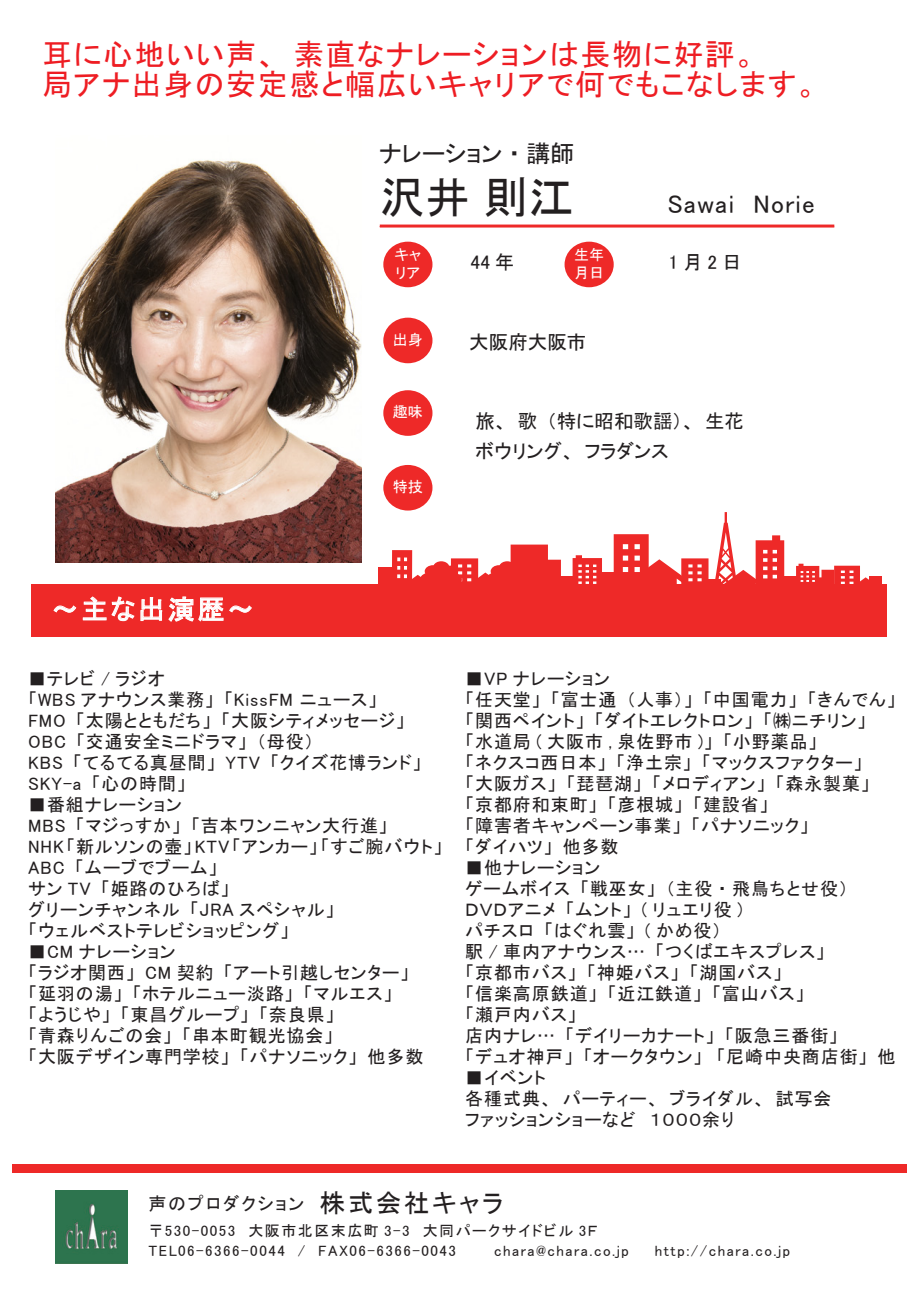
<style>
.page{position:relative;width:919px;height:1289px;background:#fff}
.page>*{position:absolute;margin:0;border:0;box-sizing:border-box;transform-origin:0 0}
.t1{font:45px "MS P Gothic";color:#231f20}
.t2{font:30px/30px "MS P Gothic";letter-spacing:.05em;color:#ee1d23}
.t3{font:27px "MS P Gothic";letter-spacing:.1em;color:#fff}
.t4{font:25.5px "MS P Gothic";letter-spacing:.05em;color:#231f20}
.t5{font:24px "MS P Gothic";color:#231f20}
.t6{font:19.5px/30px "MS P Gothic";color:#231f20}
.t7{font:18px/21px "MS P Gothic";letter-spacing:.05em;color:#231f20}
.t8{font:18px "MS P Gothic";letter-spacing:.1em;color:#231f20}
.t9{font:15px/19.5px "MS P Gothic";letter-spacing:.1em;color:#231f20}
.t10{font:15px/18px "MS P Gothic";color:#fff}
.s1{font-size:25.5px}
</style>
<div class="page">
<hr style="left:380px;top:224px;width:454px;height:3px;background:#ee2928">
<div style="left:564px;top:242px;width:49px;height:45px;background:#ee2928;border-radius:50%"></div>
<div style="left:383px;top:317px;width:49px;height:46px;background:#ee2928;border-radius:50%"></div>
<div style="left:383px;top:390px;width:49px;height:46px;background:#ee2928;border-radius:50%"></div>
<div style="left:383px;top:465px;width:49px;height:45px;background:#ee2928;border-radius:50%"></div>
<div style="left:383px;top:242px;width:49px;height:45px;background:#ee2928;border-radius:50%"></div>
<div style="left:32px;top:584px;width:855px;height:52px;background:#ee2928"></div>
<div style="left:560px;top:576px;width:15px;height:19px;background:#ee2928"></div>
<div style="left:378px;top:566px;width:16px;height:29px;background:#ee2928"></div>
<div style="left:783px;top:576px;width:15px;height:19px;background:#ee2928"></div>
<div style="left:869px;top:576px;width:13px;height:19px;background:#ee2928"></div>
<div style="left:599px;top:572px;width:15px;height:23px;background:#ee2928"></div>
<svg style="left:392px;top:544px;width:169px;height:40px"></svg>
<svg style="left:572px;top:555px;width:30px;height:29px"></svg>
<svg style="left:796px;top:563px;width:73px;height:21px"></svg>
<svg style="left:613px;top:512px;width:171px;height:72px"></svg>
<svg style="left:53px;top:605px;width:24px;height:8px"></svg>
<svg style="left:83px;top:596px;width:79px;height:25px"></svg>
<svg style="left:168px;top:596px;width:84px;height:26px"></svg>
<div style="left:12px;top:1164px;width:894px;height:8px;background:#ee2928"></div>
<img style="left:55px;top:1190px;width:73px;height:73px">
<img style="left:55px;top:160px;width:306px;height:402px">
<h2 class="t2" style="left:42px;top:39px;width:777px">耳に心地いい声、素直なナレーションは長物に好評。<br>局アナ出身の安定感と幅広いキャリアで何でもこなします。</h2>
<h3 class="t5" style="left:379px;top:141px;width:197px">ナレーション・講師</h3>
<h1 class="t1" style="left:380px;top:174px;width:195px">沢井 則江</h1>
<p class="t10" style="left:394px;top:246px;width:28px">キャリア</p>
<p class="t10" style="left:574px;top:246px;width:31px">生年月日</p>
<p class="t6" style="left:470px;top:247px;width:45px">44 年</p>
<p class="t10" style="left:393px;top:330px;width:31px">出身</p>
<p class="t6" style="left:469px;top:327px;width:118px">大阪府大阪市</p>
<h3 class="t4" style="left:667px;top:191px;width:149px">Sawai　Norie</h3>
<p class="t6" style="left:668px;top:247px;width:75px">1月2日</p>
<p class="t10" style="left:393px;top:403px;width:31px">趣味</p>
<p class="t10" style="left:393px;top:477px;width:31px">特技</p>
<p class="t6" style="left:475px;top:405px;width:270px">旅、歌（特に昭和歌謡）、生花ボウリング、フラダンス</p>
<h3 class="t3" style="left:51px;top:595px;width:204px">～主な出演歴～</h3>
<p class="t7" style="left:28px;top:667px;width:395px">■テレビ / ラジオ<br>「WBS アナウンス業務」「KissFM ニュース」<br>FMO 「太陽とともだち」「大阪シティメッセージ」<br>OBC 「交通安全ミニドラマ」（母役）<br>KBS 「てるてる真昼間」 YTV 「クイズ花博ランド」<br>SKY-a 「心の時間」</p>
<p class="t7" style="left:28px;top:794px;width:416px">■番組ナレーション<br>MBS 「マジっすか」「吉本ワンニャン大行進」<br>NHK「新ルソンの壺」KTV「アンカー」「すご腕バウト」<br>ABC 「ムーブでブーム」<br>サン TV 「姫路のひろば」<br>グリーンチャンネル「JRA スペシャル」<br>「ウェルベストテレビショッピング」</p>
<p class="t7" style="left:28px;top:941px;width:396px">■CM ナレーション<br>「ラジオ関西」 CM 契約「アート引越しセンター」<br>「延羽の湯」「ホテルニュー淡路」「マルエス」<br>「ようじや」「東昌グループ」「奈良県」<br>「青森りんごの会」「串本町観光協会」<br>「大阪デザイン専門学校」「パナソニック」他多数</p>
<p class="t7" style="left:465px;top:668px;width:432px">■VP ナレーション<br>「任天堂」「富士通（人事）」「中国電力」「きんでん」「関西ペイント」「ダイトエレクトロン」「㈱ニチリン」<br>「水道局 ( 大阪市 , 泉佐野市 )」「小野薬品」<br>「ネクスコ西日本」「浄土宗」「マックスファクター」<br>「大阪ガス」「琵琶湖」「メロディアン」「森永製菓」<br>「京都府和束町」「彦根城」「建設省」<br>「障害者キャンペーン事業」「パナソニック」<br>「ダイハツ」他多数</p>
<p class="t7" style="left:465px;top:857px;width:432px">■他ナレーション<br>ゲームボイス「戦巫女」（主役・飛鳥ちとせ役）<br>ＤＶＤアニメ「ムント」 ( リュエリ役 )<br>パチスロ「はぐれ雲」 ( かめ役）<br>駅 / 車内アナウンス… 「つくばエキスプレス」<br>「京都市バス」「神姫バス」「湖国バス」<br>「信楽高原鉄道」「近江鉄道」「富山バス」<br>「瀬戸内バス」<br>店内ナレ… 「デイリーカナート」「阪急三番街」<br>「デュオ神戸」「オークタウン」　「尼崎中央商店街」他</p>
<p class="t7" style="left:465px;top:1067px;width:368px">■イベント<br>各種式典、パーティー、ブライダル、試写会ファッションショーなど　１０００余り</p>
<p class="t8" style="left:148px;top:1194px;width:356px">声のプロダクション <span class="s1">株式会社キャラ</span></p>
<p class="t9" style="left:148px;top:1220px;width:450px">〒530-0053 大阪市北区末広町 3-3 大同パークサイドビル 3Ｆ<br>TEL06-6366-0044 / FAX06-6366-0043</p>
<p class="t9" style="left:494px;top:1240px;width:136px">chara@chara.co.jp</p>
<p class="t9" style="left:654px;top:1240px;width:137px">http://chara.co.jp</p>
</div>
